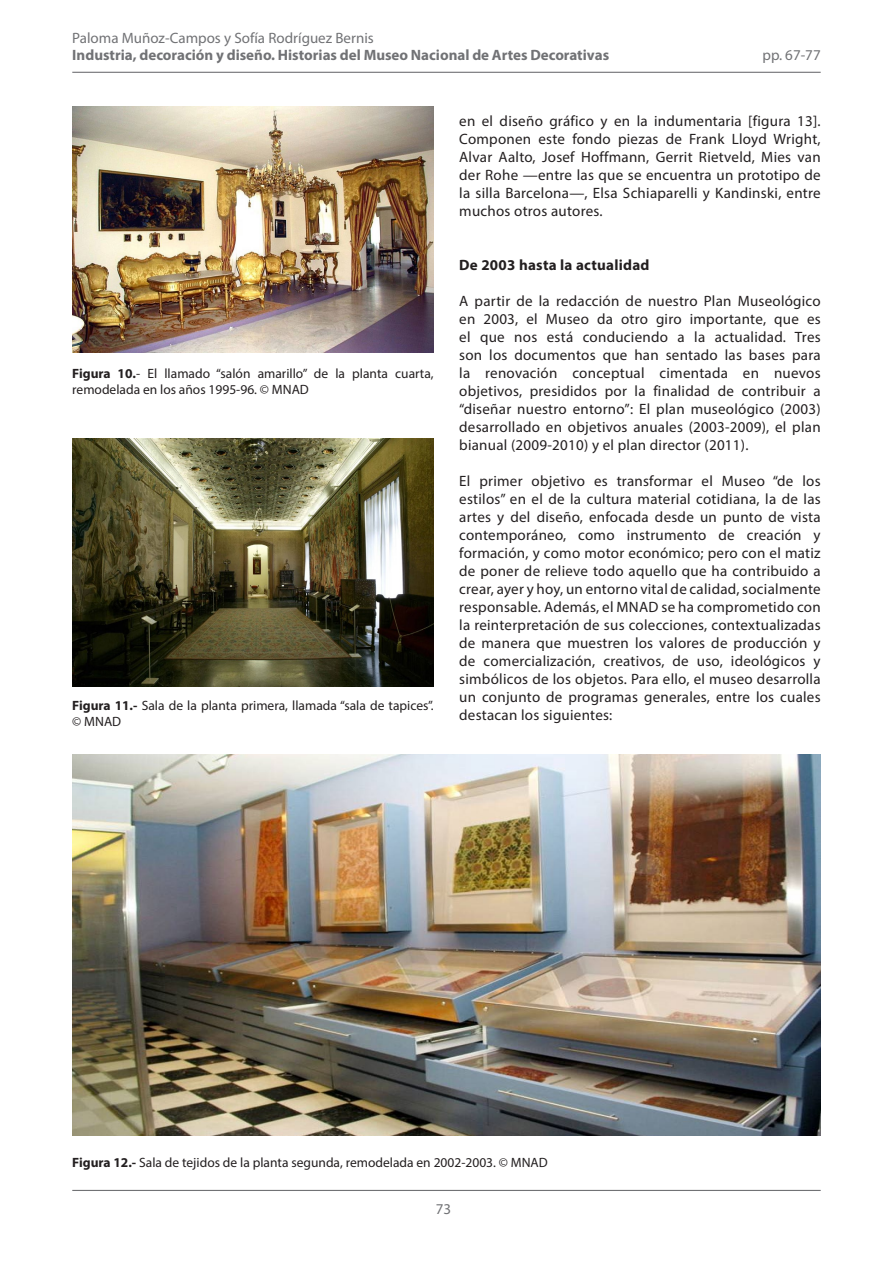
<style>
.page{position:relative;width:893px;height:1263px;background:#fff}
.page>*{position:absolute;margin:0;border:0;box-sizing:border-box;transform-origin:0 0}
.Tipo_de_texto{font:15px/18px "Myriad Pro";letter-spacing:.015em;color:#231f20;text-align:justify}
.t1{font:700 15px "Myriad Pro";color:#717275}
.t2{font:15px "Myriad Pro";color:#717275}
.Tipo_de_texto-2{font:700 15px "Myriad Pro";letter-spacing:.015em;color:#231f20}
.Pies_de_foto{font:13.5px/16.5px "Myriad Pro";color:#231f20}
.s1{font-weight:700}
.s2{font-style:italic}
</style>
<div class="page">
<hr style="left:72px;top:72px;width:749px;height:1px;background:#717275">
<hr style="left:72px;top:1190px;width:749px;height:1px;background:#717275">
<img style="left:72px;top:106px;width:362px;height:247px">
<img style="left:72px;top:438px;width:362px;height:249px">
<img style="left:72px;top:755px;width:749px;height:380px">
<p class="t2" style="left:72px;top:29px;width:303px">Paloma Muñoz-Campos y Sofía Rodríguez Bernis</p>
<p class="t1" style="left:72px;top:45px;width:538px">Industria, decoración y diseño. Historias del Museo Nacional de Artes Decorativas</p>
<p class="t2" style="left:763px;top:45px;width:60px">pp. 67-77</p>
<p class="Pies_de_foto" style="left:72px;top:365px;width:363px"><span class="s1">Figura 10.</span>- El llamado “salón amarillo” de la planta cuarta, remodelada en los años 1995-96. © MNAD</p>
<p class="Pies_de_foto" style="left:72px;top:697px;width:363px"><span class="s1">Figura 11.-</span> Sala de la planta primera, llamada “sala de tapices”. © MNAD</p>
<p class="Tipo_de_texto" style="left:459px;top:112px;width:363px">en el diseño gráfico y en la indumentaria [figura 13].<br>Componen este fondo piezas de Frank Lloyd Wright, Alvar Aalto, Josef Hoffmann, Gerrit Rietveld, Mies van der Rohe <span class="s2">—</span>entre las que se encuentra un prototipo de la silla Barcelona<span class="s2">—</span>, Elsa Schiaparelli y Kandinski, entre muchos otros autores.</p>
<p class="Tipo_de_texto-2" style="left:459px;top:255px;width:192px">De 2003 hasta la actualidad</p>
<p class="Tipo_de_texto" style="left:459px;top:292px;width:363px">A partir de la redacción de nuestro Plan Museológico en 2003, el Museo da otro giro importante, que es el que nos está conduciendo a la actualidad. Tres son los documentos que han sentado las bases para la renovación conceptual cimentada en nuevos objetivos, presididos por la finalidad de contribuir a “diseñar nuestro entorno”: El plan museológico (2003) desarrollado en objetivos anuales (2003-2009), el plan bianual (2009-2010) y el plan director (2011).</p>
<p class="Tipo_de_texto" style="left:459px;top:472px;width:363px">El primer objetivo es transformar el Museo “de los estilos” en el de la cultura material cotidiana, la de las artes y del diseño, enfocada desde un punto de vista contemporáneo, como instrumento de creación y formación, y como motor económico; pero con el matiz de poner de relieve todo aquello que ha contribuido a crear, ayer y hoy, un entorno vital de calidad, socialmente responsable. Además, el MNAD se ha comprometido con la reinterpretación de sus colecciones, contextualizadas de manera que muestren los valores de producción y de comercialización, creativos, de uso, ideológicos y simbólicos de los objetos. Para ello, el museo desarrolla un conjunto de programas generales, entre los cuales destacan los siguientes:</p>
<p class="Pies_de_foto" style="left:72px;top:1154px;width:477px"><span class="s1">Figura 12.-</span> Sala de tejidos de la planta segunda, remodelada en 2002-2003. © MNAD</p>
<p class="t2" style="left:436px;top:1200px;width:17px">73</p>
</div>
